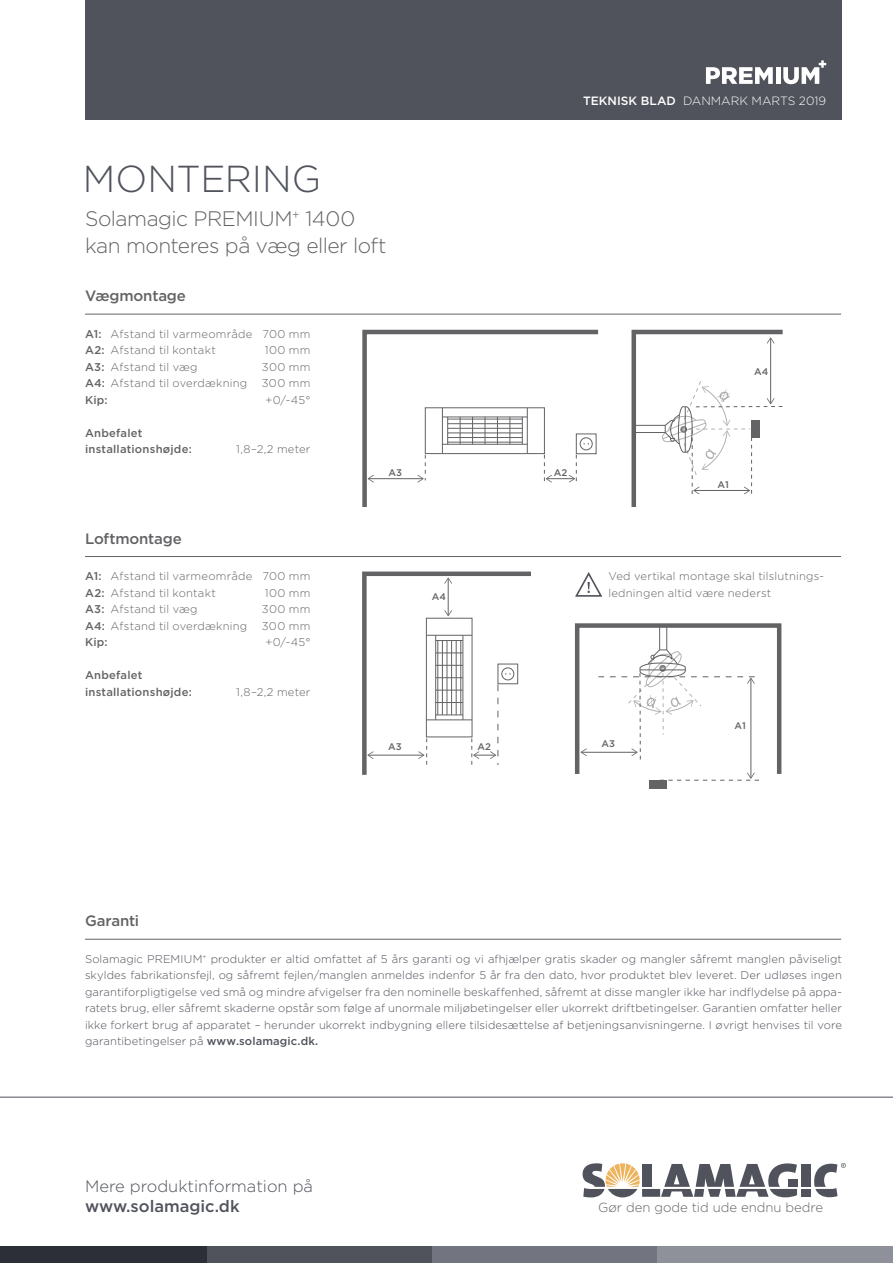
<style>
.page{position:relative;width:893px;height:1263px;background:#fff}
.page>*{position:absolute;margin:0;border:0;box-sizing:border-box;transform-origin:0 0}
.t1{font:300 37.5px "Gotham";letter-spacing:-.005em;color:#50535c}
.t2{font:300 21px "Gotham";letter-spacing:-.025em;color:#636366}
.t3{font:300 16.5px "Gotham";color:#50535c}
.t4{font:500 16.5px "Gotham";color:#50535c}
.t5{font:500 15px "Gotham";letter-spacing:-.01em;color:#636366}
.t6{font:300 13.2px "Gotham";color:#636366}
.t7{font:300 12px "Gotham";color:#fff}
.t8{font:300 11.25px/16.5px "Gotham";color:#50535c;text-align:justify}
.t9{font:300 11.25px/16.5px "Gotham";letter-spacing:.02em;color:#636366}
.t10{font:500 11.25px "Gotham";letter-spacing:.02em;color:#636366}
.t11{font:500 9.6px "Gotham";color:#636366}
.s1{font-weight:500}
</style>
<div class="page">
<div style="left:85px;top:0;width:756px;height:120px;background:#50535c"></div>
<svg style="left:706px;top:67px;width:67px;height:17px"></svg>
<hr style="left:776px;top:67px;width:4px;height:17px;background:#fff">
<svg style="left:783px;top:60px;width:43px;height:24px"></svg>
<svg style="left:583px;top:1163px;width:57px;height:34px"></svg>
<div style="left:642px;top:1164px;width:9px;height:23px;background:#50535c"></div>
<div style="left:642px;top:1189px;width:18px;height:8px;background:#50535c"></div>
<svg style="left:661px;top:1163px;width:136px;height:34px"></svg>
<div style="left:788px;top:1179px;width:9px;height:8px;background:#50535c"></div>
<div style="left:801px;top:1164px;width:9px;height:23px;background:#50535c"></div>
<div style="left:801px;top:1189px;width:9px;height:8px;background:#50535c"></div>
<svg style="left:814px;top:1163px;width:32px;height:34px"></svg>
<div style="left:656px;top:1246px;width:237px;height:17px;background:#8f919a"></div>
<div style="left:0;top:1246px;width:212px;height:17px;background:#2c2e38"></div>
<div style="left:207px;top:1246px;width:225px;height:17px;background:#50535c"></div>
<div style="left:432px;top:1246px;width:224px;height:17px;background:#72757f"></div>
<hr style="left:85px;top:314px;width:756px;height:1px;background:#636366">
<hr style="left:85px;top:556px;width:756px;height:1px;background:#636366">
<hr style="left:85px;top:939px;width:756px;height:1px;background:#636366">
<hr style="left:0;top:1097px;width:893px;height:1px;background:#50535c">
<svg style="left:575px;top:572px;width:28px;height:25px"></svg>
<svg style="left:362px;top:329px;width:237px;height:178px"></svg>
<svg style="left:631px;top:329px;width:152px;height:178px"></svg>
<svg style="left:362px;top:571px;width:168px;height:204px"></svg>
<div style="left:575px;top:623px;width:206px;height:153px;border:4px solid #636366"></div>
<div style="left:649px;top:780px;width:17px;height:9px;background:#636366"></div>
<hr style="left:581px;top:752px;width:56px;height:1px;background:#636366">
<svg style="left:581px;top:748px;width:6px;height:8px"></svg>
<hr style="left:750px;top:679px;width:1px;height:99px;background:#636366">
<svg style="left:595px;top:625px;width:160px;height:137px"></svg>
<svg style="left:660px;top:772px;width:99px;height:9px"></svg>
<p class="t7" style="left:583px;top:93px;width:245px"><span class="s1">TEKNISK BLAD</span> DANMARK MARTS 2019</p>
<p class="t1" style="left:83px;top:155px;width:240px">MONTERING</p>
<p class="t2" style="left:85px;top:206px;width:272px">Solamagic PREMIUM<sup>+</sup> 1400</p>
<p class="t2" style="left:85px;top:233px;width:303px">kan monteres på væg eller loft</p>
<p class="t5" style="left:85px;top:286px;width:102px">Vægmontage</p>
<p class="t9" style="left:85px;top:325px;width:227px"><span class="s1">A1:</span> Afstand til varmeområde 700 mm</p>
<p class="t9" style="left:85px;top:342px;width:132px"><span class="s1">A2:</span> Afstand til kontakt</p>
<p class="t9" style="left:265px;top:342px;width:47px">100 mm</p>
<p class="t9" style="left:85px;top:358px;width:114px"><span class="s1">A3:</span> Afstand til væg</p>
<p class="t9" style="left:262px;top:358px;width:50px">300 mm</p>
<p class="t9" style="left:85px;top:375px;width:164px"><span class="s1">A4:</span> Afstand til overdækning</p>
<p class="t9" style="left:262px;top:375px;width:50px">300 mm</p>
<p class="t10" style="left:85px;top:392px;width:24px">Kip:</p>
<p class="t9" style="left:265px;top:391px;width:46px">+0/-45°</p>
<p class="t10" style="left:85px;top:425px;width:59px">Anbefalet</p>
<p class="t10" style="left:85px;top:442px;width:108px">installationshøjde:</p>
<p class="t9" style="left:236px;top:441px;width:76px">1,8–2,2 meter</p>
<p class="t5" style="left:85px;top:528px;width:98px">Loftmontage</p>
<p class="t9" style="left:85px;top:568px;width:227px"><span class="s1">A1:</span> Afstand til varmeområde 700 mm</p>
<p class="t9" style="left:85px;top:584px;width:132px"><span class="s1">A2:</span> Afstand til kontakt</p>
<p class="t9" style="left:265px;top:584px;width:47px">100 mm</p>
<p class="t9" style="left:85px;top:601px;width:114px"><span class="s1">A3:</span> Afstand til væg</p>
<p class="t9" style="left:262px;top:601px;width:50px">300 mm</p>
<p class="t9" style="left:85px;top:617px;width:164px"><span class="s1">A4:</span> Afstand til overdækning</p>
<p class="t9" style="left:262px;top:617px;width:50px">300 mm</p>
<p class="t10" style="left:85px;top:635px;width:24px">Kip:</p>
<p class="t9" style="left:265px;top:634px;width:46px">+0/-45°</p>
<p class="t10" style="left:85px;top:668px;width:59px">Anbefalet</p>
<p class="t10" style="left:85px;top:684px;width:108px">installationshøjde:</p>
<p class="t9" style="left:236px;top:683px;width:76px">1,8–2,2 meter</p>
<p class="t11" style="left:378px;top:466px;width:15px">A3</p>
<p class="t11" style="left:544px;top:466px;width:15px">A2</p>
<p class="t11" style="left:388px;top:466px;width:15px">A3</p>
<p class="t11" style="left:554px;top:466px;width:15px">A2</p>
<p class="t11" style="left:432px;top:591px;width:16px">A4</p>
<p class="t11" style="left:388px;top:740px;width:15px">A3</p>
<p class="t11" style="left:478px;top:740px;width:15px">A2</p>
<p class="t11" style="left:754px;top:365px;width:16px">A4</p>
<p class="t11" style="left:764px;top:365px;width:16px">A4</p>
<p class="t11" style="left:717px;top:479px;width:23px">A1A1</p>
<p class="t9" style="left:608px;top:568px;width:216px">Ved vertikal montage skal tilslutnings&shy;ledningen altid være nederst</p>
<p class="t11" style="left:601px;top:737px;width:15px">A3</p>
<p class="t11" style="left:734px;top:719px;width:13px">A1</p>
<p class="t5" style="left:85px;top:911px;width:56px">Garanti</p>
<p class="t8" style="left:85px;top:950px;width:758px">Solamagic PREMIUM<sup>+</sup> produkter er altid omfattet af 5 års garanti og vi afhjælper gratis skader og mangler såfremt manglen påviseligt skyldes fabrikationsfejl, og såfremt fejlen/manglen anmeldes indenfor 5 år fra den dato, hvor produktet blev leveret. Der udløses ingen garantiforpligtigelse ved små og mindre afvigelser fra den nominelle beskaffenhed, såfremt at disse mangler ikke har indflydelse på appa&shy;ratets brug, eller såfremt skaderne opstår som følge af unormale miljøbetingelser eller ukorrekt driftbetingelser. Garantien omfatter heller ikke forkert brug af apparatet – herunder ukorrekt indbygning ellere tilsidesættelse af betjeningsanvisningerne. I øvrigt henvises til vore garantibetingelser på <span class="s1">www.solamagic.dk.</span></p>
<p class="t3" style="left:85px;top:1176px;width:230px">Mere produktinformation på</p>
<p class="t4" style="left:85px;top:1195px;width:156px">www.solamagic.dk</p>
<p class="t6" style="left:598px;top:1199px;width:227px">Gør den gode tid ude endnu bedre</p>
</div>
